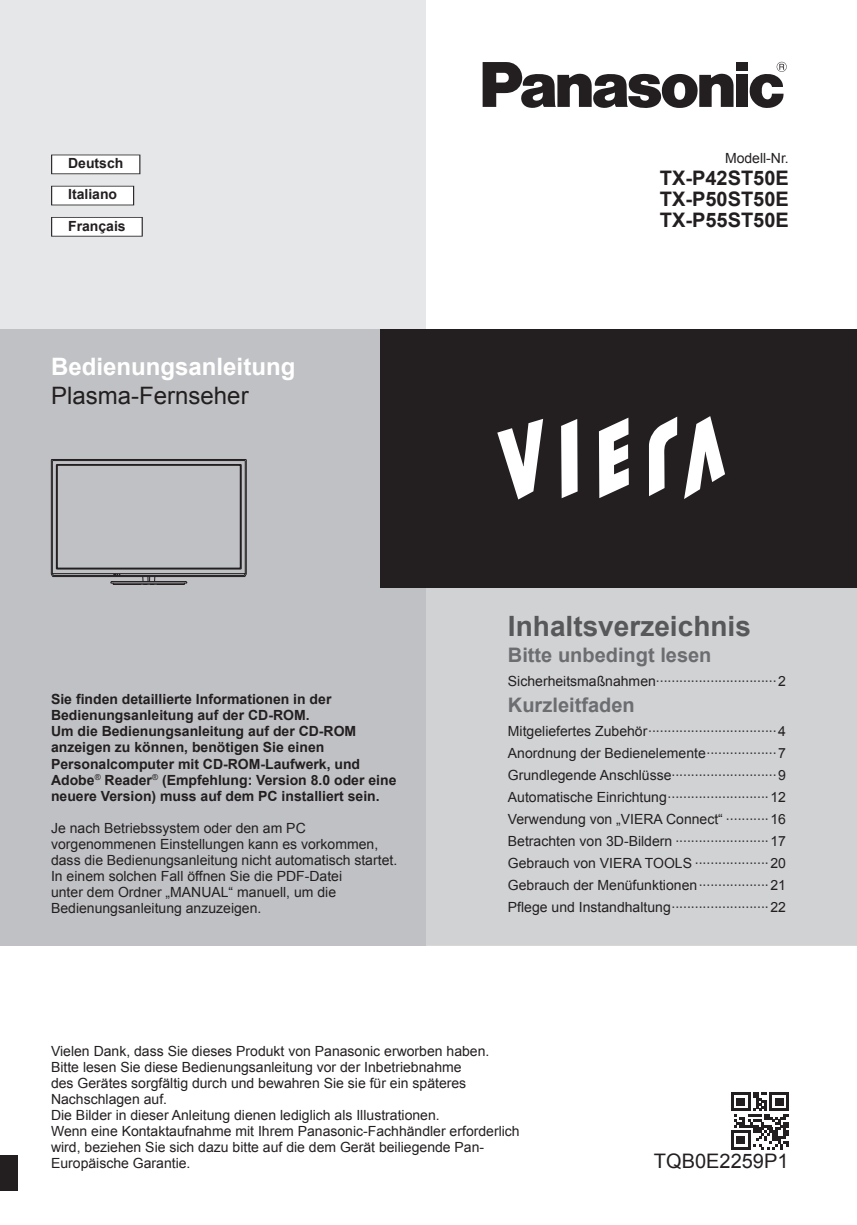
<style>
.page{position:relative;width:857px;height:1225px;background:#fff}
.page>*{position:absolute;margin:0;border:0;box-sizing:border-box;transform-origin:0 0}
.t1{font:700 28px "Arial";color:#57585a}
.t2{font:700 24px "Arial";color:#fff}
.t3{font:24px "Arial";color:#231f20}
.t4{font:700 20px/21.4px "Arial";color:#231f20;text-align:justify}
.t5{font:700 20px "Arial";color:#6c6d70}
.t6{font:20px "Arial";color:#231f20}
.t7{font:14px/22px "Arial";color:#231f20}
.t8{font:700 14px/16px "Arial";color:#231f20}
</style>
<div class="page">
<div style="left:0;top:0;width:425px;height:945px;background:#e6e7e9"></div>
<div style="left:0;top:587px;width:856px;height:359px;background:#d1d2d4"></div>
<div style="left:0;top:329px;width:425px;height:616px;background:#c0c1c4"></div>
<div style="left:380px;top:329px;width:476px;height:258px;background:#231f20"></div>
<div style="left:735px;top:62px;width:12px;height:8px;background:#231f20"></div>
<div style="left:735px;top:75px;width:12px;height:32px;background:#231f20"></div>
<svg style="left:482px;top:62px;width:251px;height:46px"></svg>
<svg style="left:749px;top:62px;width:37px;height:46px"></svg>
<svg style="left:598px;top:418px;width:30px;height:80px"></svg>
<svg style="left:561px;top:419px;width:16px;height:79px"></svg>
<svg style="left:684px;top:416px;width:40px;height:83px"></svg>
<svg style="left:649px;top:417px;width:27px;height:79px"></svg>
<svg style="left:497px;top:419px;width:46px;height:80px"></svg>
<svg style="left:731px;top:1092px;width:57px;height:57px"></svg>
<svg style="left:51px;top:459px;width:196px;height:126px"></svg>
<svg style="left:51px;top:155px;width:89px;height:19px"></svg>
<div style="left:52px;top:155px;width:87px;height:18px;background:#fff"></div>
<svg style="left:51px;top:186px;width:83px;height:19px"></svg>
<div style="left:52px;top:187px;width:81px;height:18px;background:#fff"></div>
<div style="left:51px;top:217px;width:92px;height:20px;background:#b1afb0"></div>
<div style="left:52px;top:218px;width:89px;height:18px;background:#fff"></div>
<div style="left:0;top:1155px;width:17px;height:36px;background:#231f20"></div>
<p class="t8" style="left:68px;top:155px;width:57px">Deutsch</p>
<p class="t8" style="left:68px;top:186px;width:51px">Italiano</p>
<p class="t8" style="left:68px;top:218px;width:59px">Français</p>
<h2 class="t2" style="left:51px;top:353px;width:246px">Bedienungsanleitung</h2>
<h2 class="t3" style="left:51px;top:382px;width:199px">Plasma-Fernseher</h2>
<p class="t8" style="left:51px;top:691px;width:347px">Sie finden detaillierte Informationen in der Bedienungsanleitung auf der CD-ROM.<br>Um die Bedienungsanleitung auf der CD-ROM anzeigen zu können, benötigen Sie einen Personalcomputer mit CD-ROM-Laufwerk, und Adobe<sup>®</sup> Reader<sup>®</sup> (Empfehlung: Version 8.0 oder eine neuere Version) muss auf dem PC installiert sein.</p>
<p class="t7" style="left:51px;top:819px;width:347px;line-height:16px">Je nach Betriebssystem oder den am PC vorgenommenen Einstellungen kann es vorkommen, dass die Bedienungsanleitung nicht automatisch startet.<br>In einem solchen Fall öffnen Sie die PDF-Datei<br>unter dem Ordner „MANUAL“ manuell, um die Bedienungsanleitung anzuzeigen.</p>
<p class="t7" style="left:724px;top:147px;width:65px">Modell-Nr.</p>
<h3 class="t4" style="left:659px;top:167px;width:130px">TX-P42ST50E TX-P50ST50E TX-P55ST50E</h3>
<h1 class="t1" style="left:507px;top:610px;width:244px">Inhaltsverzeichnis</h1>
<h3 class="t5" style="left:507px;top:643px;width:205px">Bitte unbedingt lesen</h3>
<p class="t7" style="left:507px;top:670px;width:279px">Sicherheitsmaßnahmen·······························2</p>
<h3 class="t5" style="left:507px;top:694px;width:128px">Kurzleitfaden</h3>
<p class="t7" style="left:507px;top:720px;width:279px;text-align:justify">Mitgeliefertes Zubehör ·································4<br>Anordnung der Bedienelemente ··················7<br>Grundlegende Anschlüsse···························9<br>Automatische Einrichtung ··························12<br>Verwendung von „VIERA Connect“ ···········16<br>Betrachten von 3D-Bildern ························17<br>Gebrauch von VIERA TOOLS ···················20<br>Gebrauch der Menüfunktionen ··················21<br>Pflege und Instandhaltung ·························22</p>
<p class="t7" style="left:51px;top:1042px;width:470px;line-height:16.2px">Vielen Dank, dass Sie dieses Produkt von Panasonic erworben haben.<br>Bitte lesen Sie diese Bedienungsanleitung vor der Inbetriebnahme<br>des Gerätes sorgfältig durch und bewahren Sie sie für ein späteres Nachschlagen auf.<br>Die Bilder in dieser Anleitung dienen lediglich als Illustrationen.<br>Wenn eine Kontaktaufnahme mit Ihrem Panasonic-Fachhändler erforderlich wird, beziehen Sie sich dazu bitte auf die dem Gerät beiliegende Pan-Europäische Garantie.</p>
<h3 class="t6" style="left:653px;top:1150px;width:136px">TQB0E2259P1</h3>
</div>
